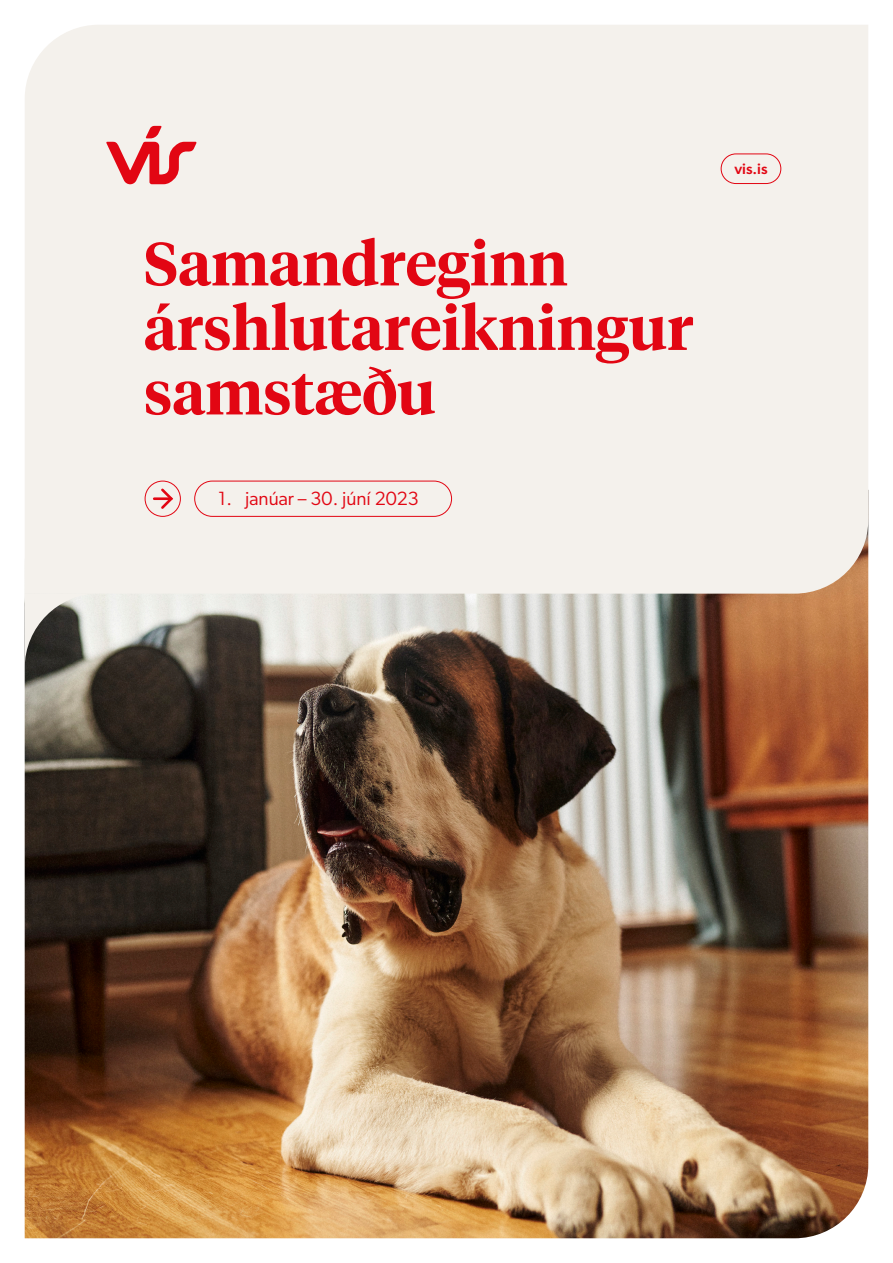
<style>
.page{position:relative;width:893px;height:1263px;background:#fff}
.page>*{position:absolute;margin:0;border:0;box-sizing:border-box;transform-origin:0 0}
.t1{font:600 60.9px/64.5px "Tiempos Headline";color:#e20613}
.t2{font:19.2px "Gibson";color:#e20613}
.t3{font:500 15px "Gibson";color:#e20613}
</style>
<div class="page">
<img style="left:25px;top:594px;width:843px;height:644px">
<div style="left:25px;top:25px;width:843px;height:569px;background:#f4f1ec"></div>
<svg style="left:25px;top:593px;width:74px;height:75px;background:#8b8a84"></svg>
<svg style="left:106px;top:126px;width:91px;height:58px;background:#ed9c9e"></svg>
<div style="left:721px;top:154px;width:60px;height:30px;border:1px solid #e20613;border-radius:15px"></div>
<div style="left:145px;top:481px;width:36px;height:36px;border:1px solid #e20613;border-radius:18px"></div>
<div style="left:194px;top:481px;width:258px;height:36px;border:1px solid #e20613;border-radius:18px"></div>
<svg style="left:159px;top:486px;width:16px;height:25px"></svg>
<hr style="left:154px;top:497px;width:17px;height:3px;background:#e20613">
<p class="t1" style="left:144px;top:229px;width:551px">Samandreginn árshlutareikningur samstæðu</p>
<p class="t2" style="left:218px;top:487px;width:202px">1. janúar – 30. júní 2023</p>
<p class="t3" style="left:734px;top:160px;width:35px">vis.is</p>
</div>
